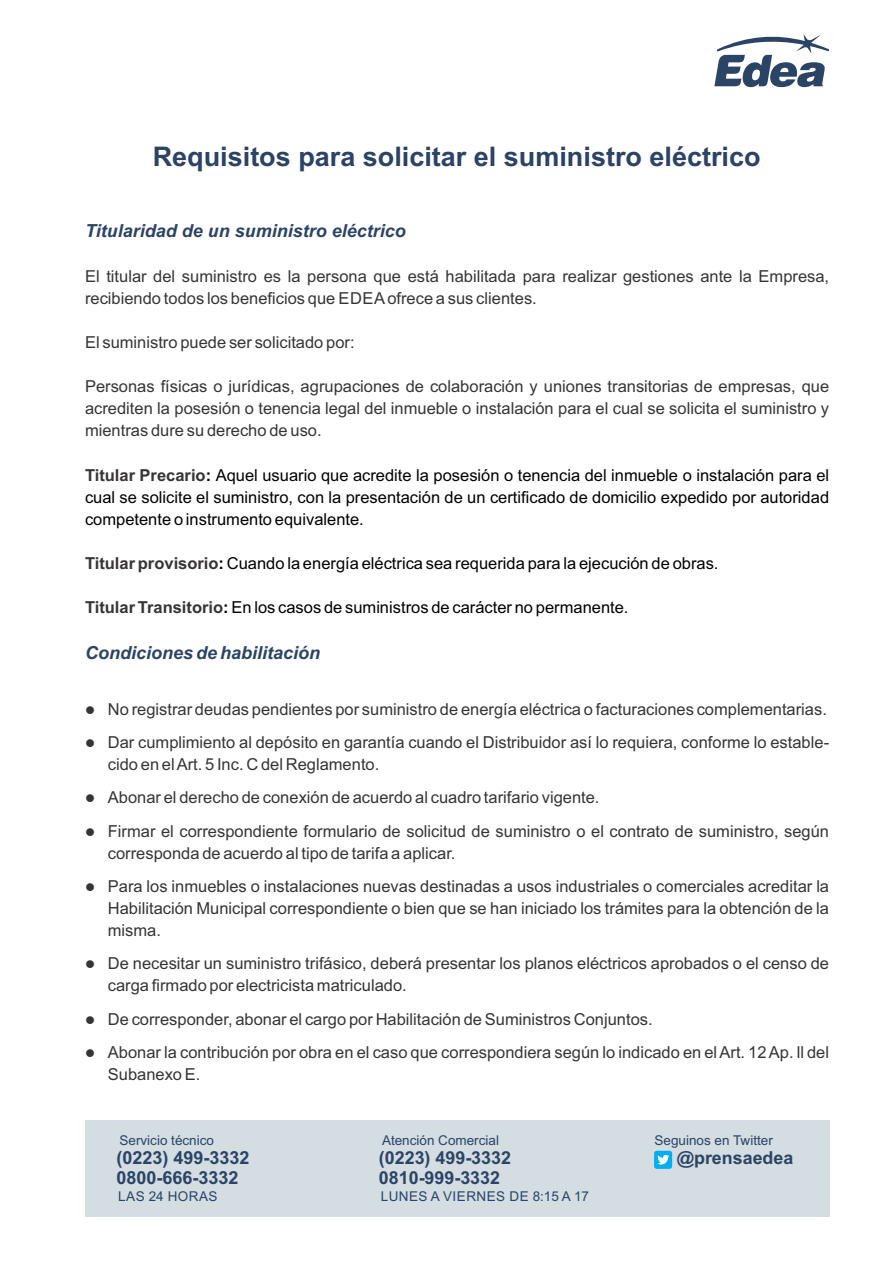
<style>
.page{position:relative;width:893px;height:1263px;background:#fff}
.page>*{position:absolute;margin:0;border:0;box-sizing:border-box;transform-origin:0 0}
.t1{font:700 27px "Arial";color:#2b4365}
.t2{font:italic 700 18px "Arial";color:#2b4365}
.t3{font:700 18px/20.1px "Arial";color:#2b4365}
.t4{font:700 17.85px/20px "Arial";color:#2b4365}
.t5{font:16.5px/22px "Arial";color:#373435}
.t6{font:16.5px/22px "Arial";color:#000;text-align:justify}
.t7{font:13.5px "Arial";color:#2b4365}
.t8{font:13.5px "Arial";letter-spacing:.035em;color:#2b4365}
.s1{font-weight:700;color:#373435}
.s2{font-weight:700}
</style>
<div class="page">
<div style="left:85px;top:1120px;width:744px;height:97px;background:#d3dde2"></div>
<div style="left:654px;top:1151px;width:18px;height:18px;background:#00afef;border-radius:3px"></div>
<svg style="left:657px;top:1155px;width:12px;height:9px"></svg>
<svg style="left:714px;top:34px;width:116px;height:53px"></svg>
<h1 class="t1" style="left:153px;top:146px;width:609px">Requisitos para solicitar el suministro eléctrico</h1>
<p class="t2" style="left:85px;top:224px;width:322px">Titularidad de un suministro eléctrico</p>
<p class="t5" style="left:85px;top:266px;width:746px">El titular del suministro es la persona que está habilitada para realizar gestiones ante la Empresa, recibiendo todos los beneficios que EDEAofrece a sus clientes.</p>
<p class="t5" style="left:85px;top:333px;width:271px">El suministro puede ser solicitado por:</p>
<p class="t5" style="left:85px;top:377px;width:746px;text-align:justify">Personas físicas o jurídicas, agrupaciones de colaboración y uniones transitorias de empresas, que acrediten la posesión o tenencia legal del inmueble o instalación para el cual se solicita el suministro y mientras dure su derecho de uso.</p>
<p class="t6" style="left:85px;top:465px;width:746px"><span class="s1">Titular Precario</span><span class="s2">:</span> Aquel usuario que acredite la posesión o tenencia del inmueble o instalación para el cual se solicite el suministro, con la presentación de un certificado de domicilio expedido por autoridad competente o instrumento equivalente.</p>
<p class="t6" style="left:85px;top:554px;width:635px"><span class="s1">Titular provisorio</span><span class="s2">:</span> Cuando la energía eléctrica sea requerida para la ejecución de obras.</p>
<p class="t6" style="left:85px;top:598px;width:545px"><span class="s1">Titular Transitorio</span><span class="s2">:</span> En los casos de suministros de carácter no permanente.</p>
<p class="t2" style="left:85px;top:646px;width:237px">Condiciones de habilitación</p>
<p class="t5" style="left:85px;top:700px;width:743px">● No registrar deudas pendientes por suministro de energía eléctrica o facturaciones complementarias.</p>
<p class="t5" style="left:108px;top:733px;width:723px;text-indent:-23px">● Dar cumplimiento al depósito en garantía cuando el Distribuidor así lo requiera, conforme lo estable&shy;cido en el Art. 5 Inc. C del Reglamento.</p>
<p class="t5" style="left:85px;top:788px;width:516px">● Abonar el derecho de conexión de acuerdo al cuadro tarifario vigente.</p>
<p class="t5" style="left:108px;top:821px;width:723px;text-indent:-23px">● Firmar el correspondiente formulario de solicitud de suministro o el contrato de suministro, según corresponda de acuerdo al tipo de tarifa a aplicar.</p>
<p class="t5" style="left:108px;top:876px;width:723px;text-align:justify;text-indent:-23px">● Para los inmuebles o instalaciones nuevas destinadas a usos industriales o comerciales acreditar la Habilitación Municipal correspondiente o bien que se han iniciado los trámites para la obtención de la misma.</p>
<p class="t5" style="left:108px;top:954px;width:723px;text-indent:-23px">● De necesitar un suministro trifásico, deberá presentar los planos eléctricos aprobados o el censo de carga firmado por electricista matriculado.</p>
<p class="t5" style="left:85px;top:1009px;width:569px">● De corresponder, abonar el cargo por Habilitación de Suministros Conjuntos.</p>
<p class="t5" style="left:108px;top:1042px;width:723px;text-indent:-23px">● Abonar la contribución por obra en el caso que correspondiera según lo indicado en el Art. 12 Ap. ll del<br>Subanexo E.</p>
<p class="t7" style="left:120px;top:1135px;width:96px">Servicio técnico</p>
<p class="t7" style="left:382px;top:1135px;width:119px">Atención Comercial</p>
<p class="t7" style="left:654px;top:1135px;width:120px">Seguinos en Twitter</p>
<p class="t3" style="left:116px;top:1149px;width:135px">(0223) 499-3332<br>0800-666-3332</p>
<p class="t4" style="left:379px;top:1149px;width:134px">(0223) 499-3332<br>0810-999-3332</p>
<p class="t4" style="left:677px;top:1149px;width:118px">@prensaedea</p>
<p class="t8" style="left:118px;top:1191px;width:101px">LAS 24 HORAS</p>
<p class="t8" style="left:381px;top:1191px;width:210px">LUNES A VIERNES DE 8:15 A 17</p>
</div>
